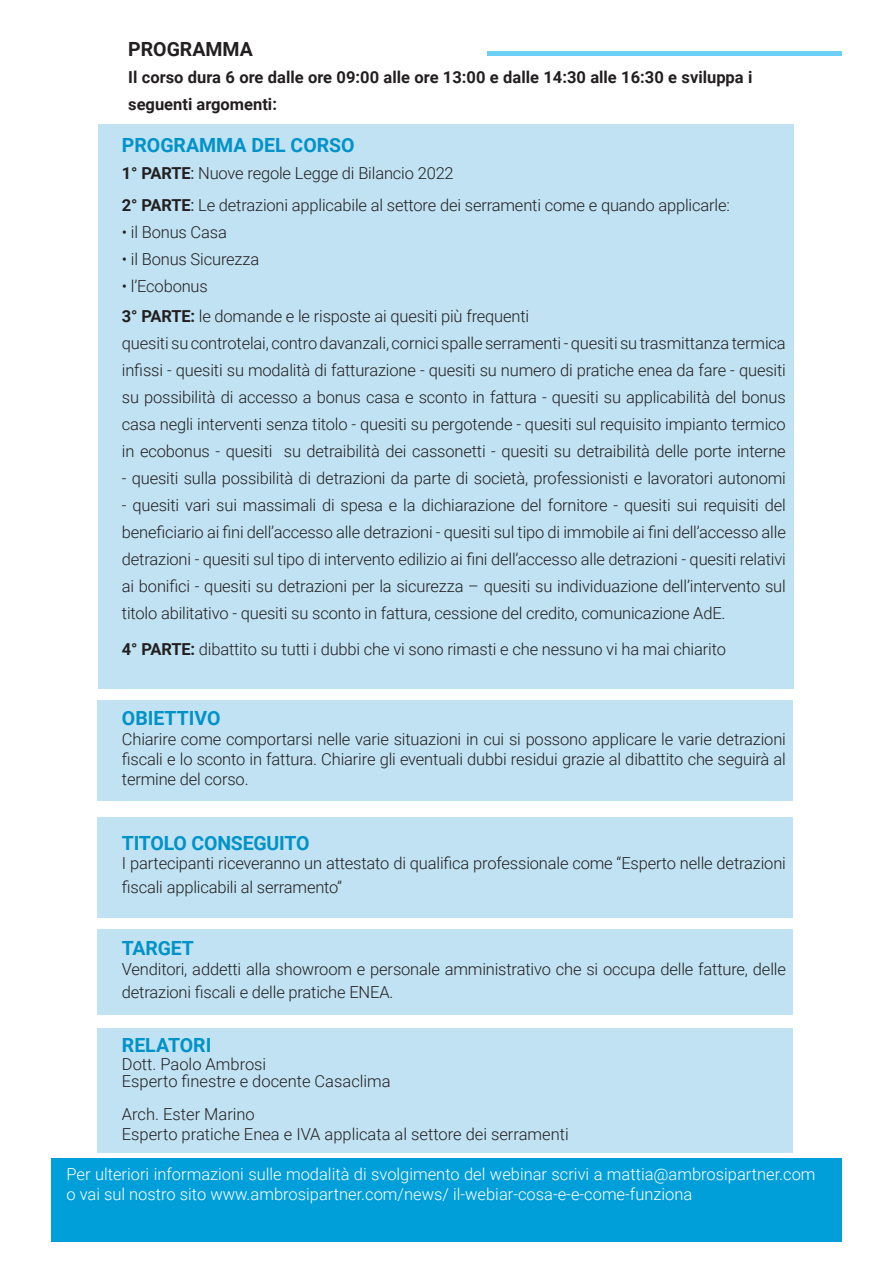
<style>
.page{position:relative;width:893px;height:1263px;background:#fff}
.page>*{position:absolute;margin:0;border:0;box-sizing:border-box;transform-origin:0 0}
.t1{font:700 19.5px "Roboto";color:#0092c8}
.t2{font:700 19.5px "Roboto";color:#231f20}
.t3{font:300 16.5px/27px "Roboto";letter-spacing:-.01em;color:#231f20;text-align:justify}
.t4{font:300 16.5px/19.8px "Roboto";color:#fff}
.t5{font:700 16.5px/27px "Roboto";color:#231f20}
.s1{font-weight:700}
.s2{font-weight:400}
</style>
<div class="page">
<div style="left:51px;top:1158px;width:791px;height:84px;background:#009fda"></div>
<hr style="left:488px;top:51px;width:354px;height:4px;background:#6bcff6">
<div style="left:97px;top:1028px;width:696px;height:125px;background:#c0e2f2"></div>
<div style="left:97px;top:699px;width:696px;height:101px;background:#c0e2f2"></div>
<div style="left:99px;top:125px;width:695px;height:564px;background:#c0e2f2"></div>
<div style="left:97px;top:816px;width:696px;height:101px;background:#c0e2f2"></div>
<div style="left:97px;top:929px;width:696px;height:85px;background:#c0e2f2"></div>
<p class="t2" style="left:128px;top:35px;width:126px">PROGRAMMA</p>
<p class="t5" style="left:128px;top:63px;width:626px">Il corso dura 6 ore dalle ore 09:00 alle ore 13:00 e dalle 14:30 alle 16:30 e sviluppa i seguenti argomenti:</p>
<p class="t1" style="left:122px;top:132px;width:234px">PROGRAMMA DEL CORSO</p>
<p class="t3" style="left:122px;top:159px;width:333px"><span class="s1">1° PARTE</span><span class="s2">:</span> Nuove regole Legge di Bilancio 2022</p>
<p class="t3" style="left:122px;top:191px;width:609px"><span class="s1">2° PARTE</span><span class="s2">:</span> Le detrazioni applicabile al settore dei serramenti come e quando applicarle:</p>
<p class="t3" style="left:122px;top:218px;width:107px">• il Bonus Casa</p>
<p class="t3" style="left:122px;top:245px;width:139px">• il Bonus Sicurezza</p>
<p class="t3" style="left:122px;top:272px;width:87px">• l’Ecobonus</p>
<p class="t3" style="left:122px;top:302px;width:409px"><span class="s1">3° PARTE:</span> le domande e le risposte ai quesiti più frequenti</p>
<p class="t3" style="left:122px;top:329px;width:665px">quesiti su controtelai, contro davanzali, cornici spalle serramenti - quesiti su trasmittanza termica infissi - quesiti su modalità di fatturazione - quesiti su numero di pratiche enea da fare - quesiti su possibilità di accesso a bonus casa e sconto in fattura - quesiti su applicabilità del bonus casa negli interventi senza titolo - quesiti su pergotende - quesiti sul requisito impianto termico in ecobonus - quesiti su detraibilità dei cassonetti - quesiti su detraibilità delle porte interne</p>
<p class="t3" style="left:122px;top:464px;width:665px">- quesiti sulla possibilità di detrazioni da parte di società, professionisti e lavoratori autonomi</p>
<p class="t3" style="left:122px;top:491px;width:665px">- quesiti vari sui massimali di spesa e la dichiarazione del fornitore - quesiti sui requisiti del beneficiario ai fini dell’accesso alle detrazioni - quesiti sul tipo di immobile ai fini dell’accesso alle detrazioni - quesiti sul tipo di intervento edilizio ai fini dell’accesso alle detrazioni - quesiti relativi ai bonifici - quesiti su detrazioni per la sicurezza – quesiti su individuazione dell’intervento sul titolo abilitativo - quesiti su sconto in fattura, cessione del credito, comunicazione AdE.</p>
<p class="t3" style="left:122px;top:635px;width:605px"><span class="s1">4° PARTE:</span> dibattito su tutti i dubbi che vi sono rimasti e che nessuno vi ha mai chiarito</p>
<p class="t1" style="left:122px;top:704px;width:100px">OBIETTIVO</p>
<p class="t3" style="left:122px;top:729px;width:665px;line-height:19.8px">Chiarire come comportarsi nelle varie situazioni in cui si possono applicare le varie detrazioni fiscali e lo sconto in fattura. Chiarire gli eventuali dubbi residui grazie al dibattito che seguirà al termine del corso.</p>
<p class="t1" style="left:122px;top:829px;width:189px">TITOLO CONSEGUITO</p>
<p class="t3" style="left:122px;top:851px;width:665px;line-height:23.4px">I partecipanti riceveranno un attestato di qualifica professionale come “Esperto nelle detrazioni fiscali applicabili al serramento”</p>
<p class="t1" style="left:122px;top:934px;width:74px">TARGET</p>
<p class="t3" style="left:122px;top:956px;width:665px;line-height:23.4px">Venditori, addetti alla showroom e personale amministrativo che si occupa delle fatture, delle detrazioni fiscali e delle pratiche ENEA.</p>
<p class="t1" style="left:122px;top:1031px;width:91px">RELATORI</p>
<p class="t3" style="left:122px;top:1050px;width:146px">Dott. Paolo Ambrosi</p>
<p class="t3" style="left:122px;top:1067px;width:270px">Esperto finestre e docente Casaclima</p>
<p class="t3" style="left:122px;top:1100px;width:134px">Arch. Ester Marino</p>
<p class="t3" style="left:122px;top:1120px;width:448px">Esperto pratiche Enea e IVA applicata al settore dei serramenti</p>
<p class="t4" style="left:67px;top:1164px;width:751px">Per ulteriori informazioni sulle modalità di svolgimento del webinar scrivi a mattia@ambrosipartner.com o vai sul nostro sito www.ambrosipartner.com/news/ il-webiar-cosa-e-e-come-funziona</p>
</div>
